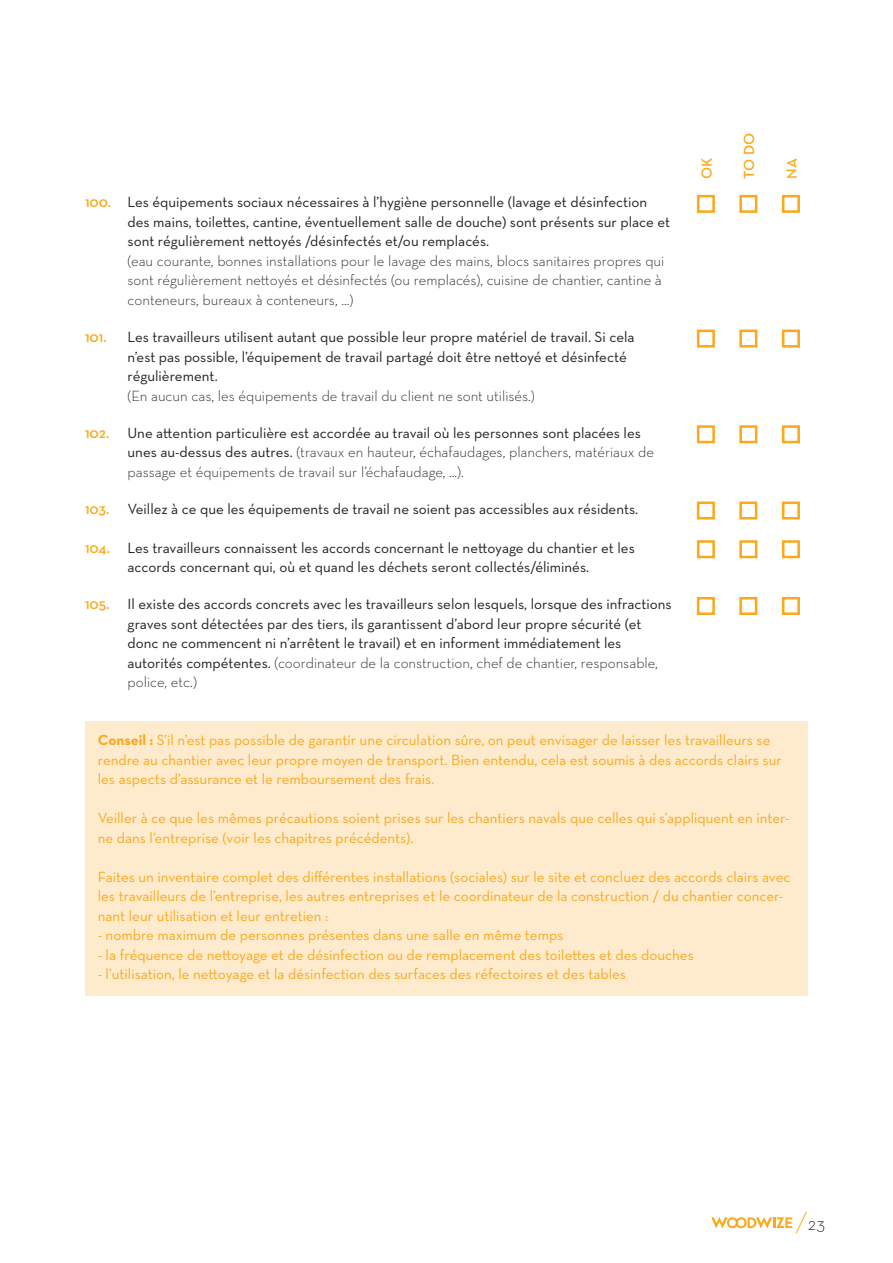
<style>
.page{position:relative;width:893px;height:1263px;background:#fff}
.page>*{position:absolute;margin:0;border:0;box-sizing:border-box;transform-origin:0 0}
.t1{font:300 18px "Neutraface Text";color:#231f20}
.Checklist{font:15px/19.5px "Neutraface Text";color:#231f20}
.Tip{font:15px/19.5px "Neutraface Text";color:#f9a91b}
.Checklist-2{font:300 15px/19.5px "Neutraface Text";color:#231f20}
.Checklist-3{font:600 15px "Neutraface Text";color:#f9a91b}
.s1{font-weight:300}
.s2{font-weight:400}
.s3{font-weight:700}
</style>
<div class="page">
<svg style="left:711px;top:1212px;width:96px;height:21px"></svg>
<div style="left:85px;top:721px;width:723px;height:274px;background:#feebcd"></div>
<p class="Checklist-3" style="left:85px;top:193px;width:28px">100.</p>
<p class="Checklist" style="left:128px;top:192px;width:544px">Les équipements sociaux nécessaires à l’hygiène personnelle (lavage et désinfection des mains, toilettes, cantine, éventuellement salle de douche) sont présents sur place et sont régulièrement nettoyés /désinfectés et/ou remplacés.</p>
<p class="Checklist-2" style="left:128px;top:251px;width:538px">(eau courante, bonnes installations pour le lavage des mains, blocs sanitaires propres qui sont régulièrement nettoyés et désinfectés (ou remplacés), cuisine de chantier, cantine à conteneurs, bureaux à conteneurs, ...)</p>
<p class="Checklist-3" style="left:85px;top:328px;width:23px">101.</p>
<p class="Checklist" style="left:128px;top:327px;width:508px">Les travailleurs utilisent autant que possible leur propre matériel de travail. Si cela n’est pas possible, l’équipement de travail partagé doit être nettoyé et désinfecté régulièrement.<br><span class="s1">(En aucun cas, les équipements de travail du client ne sont utilisés.)</span></p>
<p class="Checklist-3" style="left:85px;top:423px;width:26px">102.</p>
<p class="Checklist-2" style="left:128px;top:423px;width:528px"><span class="s2">Une attention particulière est accordée au travail où les personnes sont placées les unes au-dessus des autres.</span> (travaux en hauteur, échafaudages, planchers, matériaux de passage et équipements de travail sur l’échafaudage, ...).</p>
<p class="Checklist-3" style="left:85px;top:499px;width:26px">103.</p>
<p class="Checklist" style="left:128px;top:499px;width:512px">Veillez à ce que les équipements de travail ne soient pas accessibles aux résidents.</p>
<p class="Checklist-3" style="left:85px;top:538px;width:26px">104.</p>
<p class="Checklist" style="left:128px;top:538px;width:509px">Les travailleurs connaissent les accords concernant le nettoyage du chantier et les accords concernant qui, où et quand les déchets seront collectés/éliminés.</p>
<p class="Checklist-3" style="left:85px;top:595px;width:26px">105.</p>
<p class="Checklist" style="left:128px;top:594px;width:546px">Il existe des accords concrets avec les travailleurs selon lesquels, lorsque des infractions graves sont détectées par des tiers, ils garantissent d’abord leur propre sécurité (et donc ne commencent ni n’arrêtent le travail) et en informent immédiatement les autorités compétentes. <span class="s1">(coordinateur de la construction, chef de chantier, responsable, police, etc.)</span></p>
<p class="Checklist-3" style="left:697px;top:179px;width:23px;rotate:-90deg">OK</p>
<p class="Checklist-3" style="left:740px;top:179px;width:47px;rotate:-90deg">TO DO</p>
<p class="Checklist-3" style="left:782px;top:179px;width:22px;rotate:-90deg">NA</p>
<p class="Tip" style="left:98px;top:730px;width:685px"><span class="s3">Conseil :</span> S’il n’est pas possible de garantir une circulation sûre, on peut envisager de laisser les travailleurs se rendre au chantier avec leur propre moyen de transport. Bien entendu, cela est soumis à des accords clairs sur les aspects d’assurance et le remboursement des frais.</p>
<p class="Tip" style="left:98px;top:808px;width:693px">Veiller à ce que les mêmes précautions soient prises sur les chantiers navals que celles qui s’appliquent en inter&shy;ne dans l’entreprise (voir les chapitres précédents).</p>
<p class="Tip" style="left:98px;top:867px;width:694px">Faites un inventaire complet des différentes installations (sociales) sur le site et concluez des accords clairs avec les travailleurs de l’entreprise, les autres entreprises et le coordinateur de la construction / du chantier concer&shy;nant leur utilisation et leur entretien :</p>
<p class="Tip" style="left:98px;top:925px;width:467px">- nombre maximum de personnes présentes dans une salle en même temps</p>
<p class="Tip" style="left:98px;top:945px;width:597px">- la fréquence de nettoyage et de désinfection ou de remplacement des toilettes et des douches</p>
<p class="Tip" style="left:98px;top:964px;width:530px">- l’utilisation, le nettoyage et la désinfection des surfaces des réfectoires et des tables</p>
<p class="t1" style="left:808px;top:1212px;width:19px">23</p>
</div>
